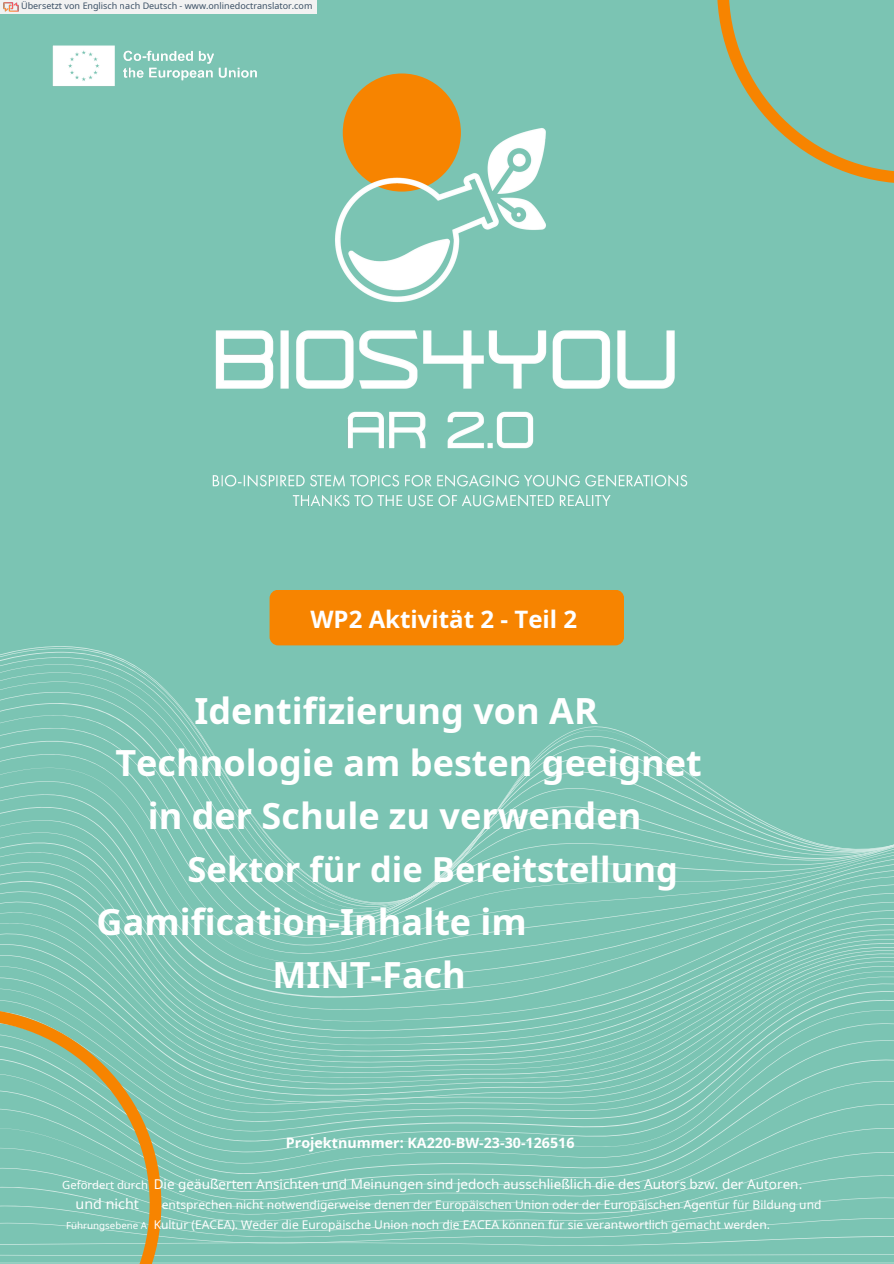
<style>
.page{position:relative;width:894px;height:1264px;background:#fff}
.page>*{position:absolute;margin:0;border:0;box-sizing:border-box;transform-origin:0 0}
.t1{font:700 36px/52.8px "Noto Sans";color:#fff}
.t2{font:700 34.5px "Noto Sans";color:#fff}
.t3{font:700 24px "Noto Sans";color:#fff}
.t4{font:700 14.25px "Noto Sans";color:#fff}
.t5{font:14.25px "Noto Sans";color:#fff}
.t6{font:13.5px "Noto Sans";color:#fff}
.t7{font:12px/20.2px "Noto Sans";color:#fff}
.t8{font:11.25px "Noto Sans";color:#fff}
.t9{font:9.75px "Noto Sans";color:#fff}
.t10{font:9px "Noto Sans";color:rgb(15 43 70/.8)}
</style>
<div class="page">
<div style="left:0;top:0;width:893px;height:1263px;background:#7bc4b3"></div>
<svg style="left:0;top:773px;width:707px;height:13px"></svg>
<svg style="left:0;top:786px;width:726px;height:13px"></svg>
<svg style="left:0;top:799px;width:746px;height:12px"></svg>
<svg style="left:0;top:811px;width:767px;height:12px"></svg>
<svg style="left:0;top:823px;width:788px;height:10px"></svg>
<svg style="left:0;top:833px;width:816px;height:10px"></svg>
<svg style="left:0;top:843px;width:893px;height:9px"></svg>
<svg style="left:0;top:852px;width:893px;height:11px"></svg>
<svg style="left:0;top:863px;width:893px;height:10px"></svg>
<svg style="left:0;top:873px;width:893px;height:9px"></svg>
<svg style="left:0;top:882px;width:893px;height:11px"></svg>
<svg style="left:0;top:893px;width:893px;height:11px"></svg>
<svg style="left:0;top:904px;width:893px;height:10px"></svg>
<svg style="left:0;top:914px;width:893px;height:11px"></svg>
<svg style="left:0;top:925px;width:893px;height:10px"></svg>
<svg style="left:0;top:935px;width:893px;height:11px"></svg>
<svg style="left:21px;top:946px;width:872px;height:6px"></svg>
<svg style="left:0;top:952px;width:893px;height:5px"></svg>
<svg style="left:20px;top:957px;width:873px;height:5px"></svg>
<svg style="left:0;top:962px;width:893px;height:6px"></svg>
<svg style="left:17px;top:968px;width:876px;height:7px"></svg>
<svg style="left:0;top:975px;width:893px;height:8px"></svg>
<svg style="left:0;top:983px;width:893px;height:9px"></svg>
<svg style="left:0;top:992px;width:893px;height:11px"></svg>
<svg style="left:17px;top:1003px;width:876px;height:13px"></svg>
<svg style="left:161px;top:1016px;width:732px;height:17px"></svg>
<svg style="left:161px;top:1033px;width:732px;height:20px"></svg>
<svg style="left:161px;top:1053px;width:732px;height:22px"></svg>
<svg style="left:161px;top:1075px;width:732px;height:24px"></svg>
<svg style="left:161px;top:1099px;width:732px;height:25px"></svg>
<svg style="left:161px;top:1124px;width:732px;height:25px"></svg>
<svg style="left:161px;top:1149px;width:732px;height:25px"></svg>
<svg style="left:161px;top:1174px;width:732px;height:22px"></svg>
<svg style="left:161px;top:1196px;width:732px;height:50px"></svg>
<svg style="left:654px;top:1254px;width:239px;height:1px"></svg>
<svg style="left:161px;top:1262px;width:732px;height:1px"></svg>
<svg style="left:0;top:1008px;width:161px;height:255px"></svg>
<svg style="left:717px;top:0;width:176px;height:183px"></svg>
<div style="left:342px;top:73px;width:119px;height:119px;background:#f78400;border-radius:50%"></div>
<div style="left:269px;top:589px;width:355px;height:56px;background:#f78400;border-radius:9px"></div>
<img style="left:212px;top:89px;width:569px;height:418px">
<img style="left:52px;top:45px;width:205px;height:42px">
<div style="left:0;top:0;width:317px;height:14px;background:#f2f2f2"></div>
<img style="left:4px;top:2px;width:15px;height:10px">
<p class="t10" style="left:21px;top:-1px;width:293px">Übersetzt von Englisch nach Deutsch - www.onlinedoctranslator.com</p>
<h3 class="t3" style="left:310px;top:602px;width:268px">WP2 Aktivität 2 - Teil 2</h3>
<h1 class="t1" style="left:194px;top:683px;width:405px">Identifizierung von AR</h1>
<h1 class="t1" style="left:115px;top:736px;width:587px">Technologie am besten geeignet</h1>
<h1 class="t1" style="left:148px;top:789px;width:495px">in der Schule zu verwenden</h1>
<h2 class="t2" style="left:187px;top:845px;width:491px">Sektor für die Bereitstellung</h2>
<h1 class="t1" style="left:272px;top:894px;width:256px;text-indent:-176px">Gamification-Inhalte im<br>MINT-Fach</h1>
<p class="t4" style="left:286px;top:1132px;width:290px">Projektnummer: KA220-BW-23-30-126516</p>
<p class="t6" style="left:154px;top:1174px;width:650px">Die geäußerten Ansichten und Meinungen sind jedoch ausschließlich die des Autors bzw. der Autoren.</p>
<p class="t7" style="left:154px;top:1193px;width:669px;text-indent:8px">entsprechen nicht notwendigerweise denen der Europäischen Union oder der Europäischen Agentur für Bildung und<br>Kultur (EACEA). Weder die Europäische Union noch die EACEA können für sie verantwortlich gemacht werden.</p>
<p class="t8" style="left:62px;top:1176px;width:87px">Gefördert durch</p>
<p class="t5" style="left:76px;top:1193px;width:65px">und nicht</p>
<p class="t9" style="left:66px;top:1218px;width:83px">Führungsebene A</p>
</div>
